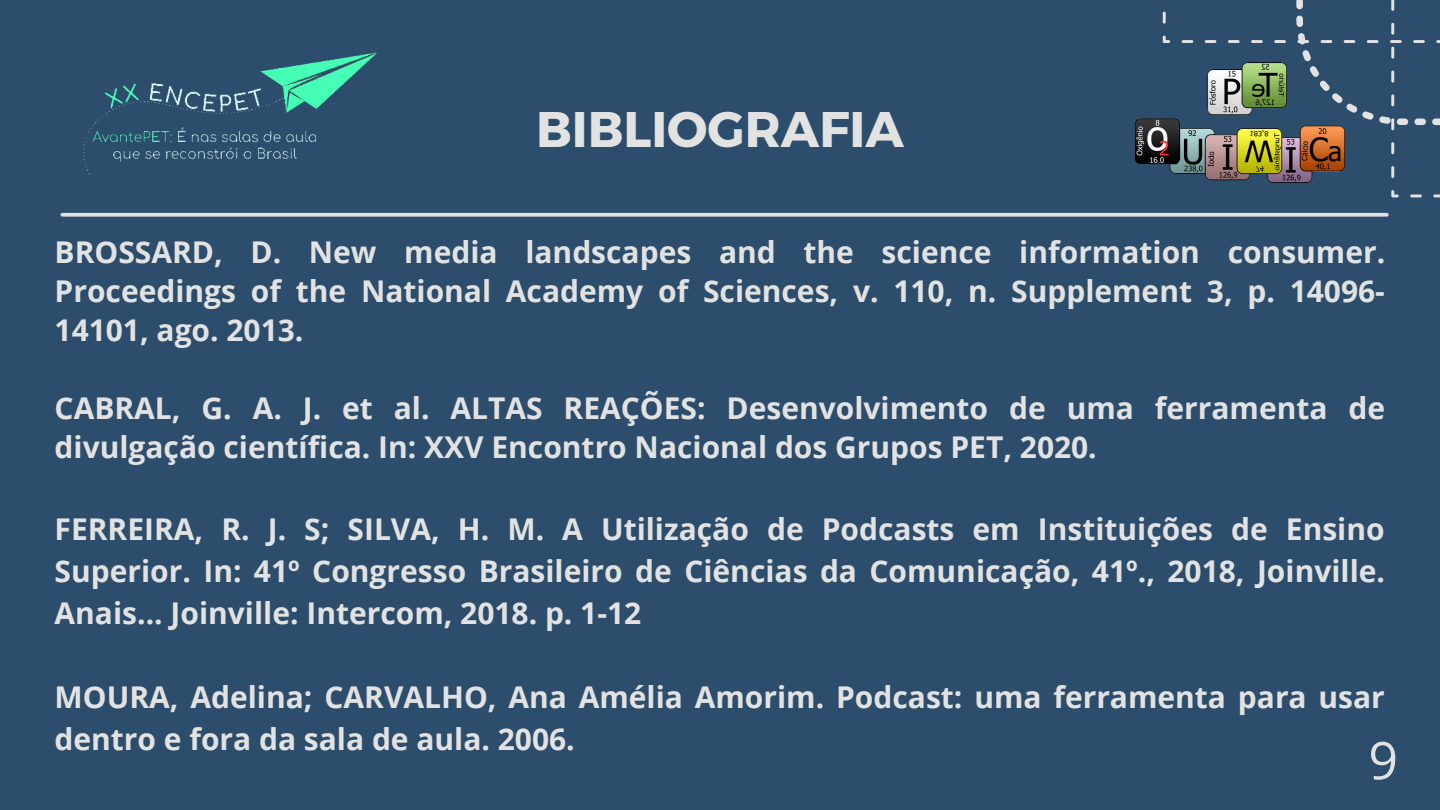
<style>
.page{position:relative;width:1440px;height:810px;background:#2c4d6b}
.page>*{position:absolute;margin:0;border:0;box-sizing:border-box;transform-origin:0 0}
.t1{font:52px "Open Sans";color:#e2e2e2}
.t2{font:700 50px "Montserrat";color:#e2e2e2}
.t3{font:700 30px/39px "Open Sans";color:#e2e2e2;text-align:justify}
</style>
<div class="page">
<img style="left:1134px;top:118px;width:29px;height:47px">
<svg style="left:62px;top:213px;width:1325px;height:4px;background:#d0d4d6"></svg>
<svg style="left:1163px;top:0;width:277px;height:197px"></svg>
<img style="left:83px;top:52px;width:294px;height:123px">
<h2 class="t2" style="left:536px;top:97px;width:369px">BIBLIOGRAFIA</h2>
<p class="t3" style="left:55px;top:232px;width:1332px">BROSSARD, D. New media landscapes and the science information consumer.<br>Proceedings of the National Academy of Sciences, v. 110, n. Supplement 3, p. 14096- 14101, ago. 2013.</p>
<p class="t3" style="left:55px;top:388px;width:1332px">CABRAL, G. A. J. et al. ALTAS REAÇÕES: Desenvolvimento de uma ferramenta de divulgação científica. In: XXV Encontro Nacional dos Grupos PET, 2020.</p>
<p class="t3" style="left:55px;top:508px;width:1332px;line-height:42px">FERREIRA, R. J. S; SILVA, H. M. A Utilização de Podcasts em Instituições de Ensino Superior. In: 41º Congresso Brasileiro de Ciências da Comunicação, 41º., 2018, Joinville.<br>Anais... Joinville: Intercom, 2018. p. 1-12</p>
<p class="t3" style="left:55px;top:676px;width:1332px;line-height:42px">MOURA, Adelina; CARVALHO, Ana Amélia Amorim. Podcast: uma ferramenta para usar dentro e fora da sala de aula. 2006.</p>
<h1 class="t1" style="left:1368px;top:724px;width:31px">9</h1>
</div>
